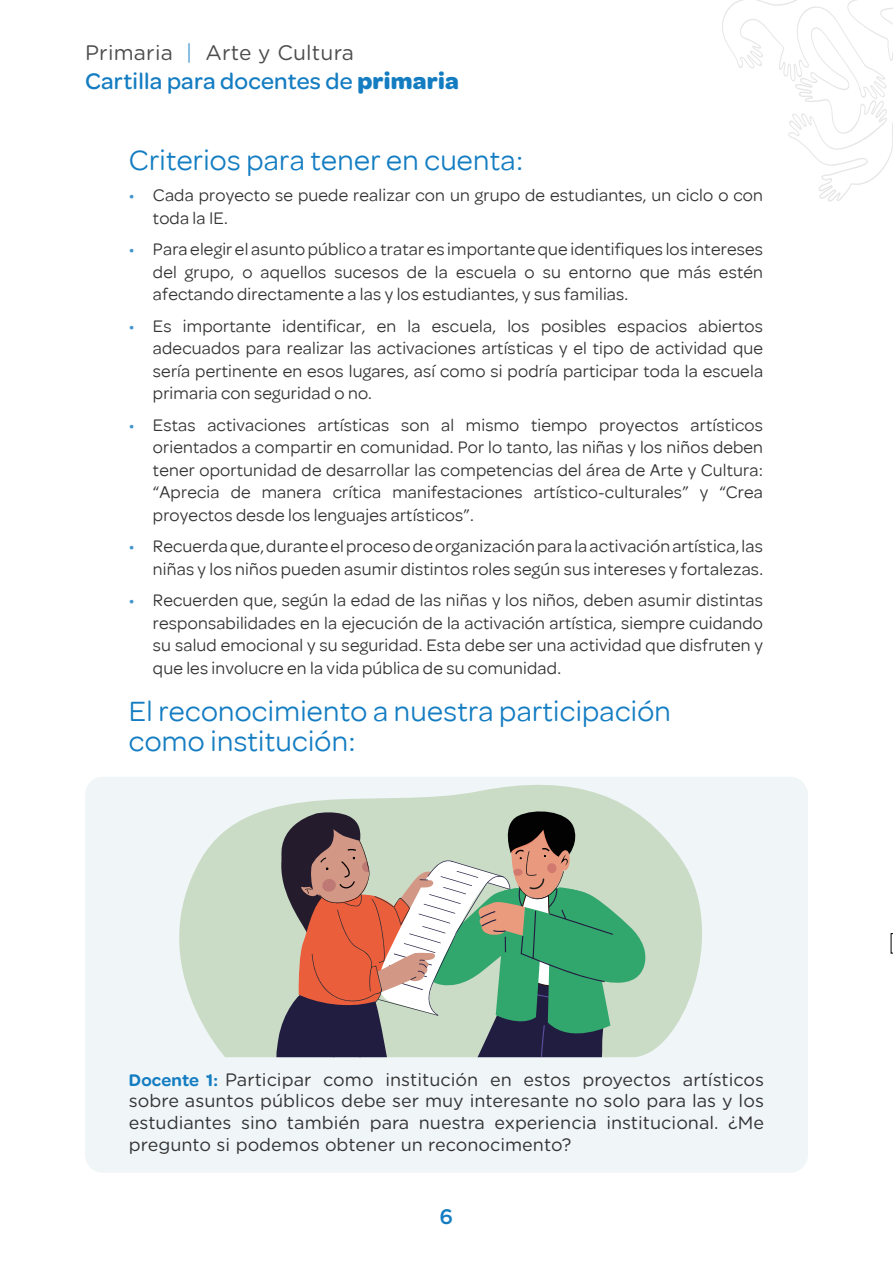
<style>
.page{position:relative;width:893px;height:1263px;background:#fff}
.page>*{position:absolute;margin:0;border:0;box-sizing:border-box;transform-origin:0 0}
.t1{font:30px/30px "Omnes";letter-spacing:.01em;color:#147dc2}
.t2{font:500 24px "Omnes";letter-spacing:.01em;color:#147dc2}
.t3{font:21px "Gotham Rounded";letter-spacing:.01em;color:#4d4d4d}
.t4{font:500 21px "Gotham Rounded";color:#147dc2}
.t5{font:18px/22.5px "Omnes";letter-spacing:.01em;color:#333;text-align:justify}
.t6{font:18px/21.6px "Gotham Rounded";color:#333;text-align:justify}
.t7{font:18px/21.6px "Myriad Pro";color:#000;text-align:center}
.s1{font-family:"Gotham";font-weight:300;color:#147dc2}
.s2{font-weight:700}
.s3{color:#4397ce}
.s4{font-family:"Omnes";font-weight:600;color:#147dc2}
</style>
<div class="page">
<svg style="left:722px;top:0;width:171px;height:202px"></svg>
<div style="left:85px;top:777px;width:723px;height:396px;background:#f0f5f7;border-radius:18px"></div>
<svg style="left:891px;top:933px;width:2px;height:20px"></svg>
<svg style="left:179px;top:785px;width:523px;height:272px;fill:#cadbc6"></svg>
<svg style="left:275px;top:807px;width:371px;height:250px;background:#969d8b"></svg>
<svg style="left:378px;top:999px;width:60px;height:17px"></svg>
<svg style="left:375px;top:992px;width:6px;height:11px"></svg>
<p class="t3" style="left:85px;top:38px;width:271px">Primaria <span class="s1">|</span> Arte y Cultura</p>
<h2 class="t2" style="left:85px;top:65px;width:375px">Cartilla para docentes de <span class="s2">primaria</span></h2>
<p class="t1" style="left:129px;top:145px;width:396px">Criterios para tener en cuenta:</p>
<p class="t5" style="left:153px;top:184px;width:612px;text-indent:-24px"><span class="s3">•</span> Cada proyecto se puede realizar con un grupo de estudiantes, un ciclo o con toda la IE.</p>
<p class="t5" style="left:153px;top:238px;width:612px;text-indent:-24px"><span class="s3">•</span> Para elegir el asunto público a tratar es importante que identifiques los intereses del grupo, o aquellos sucesos de la escuela o su entorno que más estén afectando directamente a las y los estudiantes, y sus familias.</p>
<p class="t5" style="left:153px;top:314px;width:612px;text-indent:-24px"><span class="s3">•</span> Es importante identificar, en la escuela, los posibles espacios abiertos adecuados para realizar las activaciones artísticas y el tipo de actividad que sería pertinente en esos lugares, así como si podría participar toda la escuela primaria con seguridad o no.</p>
<p class="t5" style="left:153px;top:413px;width:612px;text-indent:-24px"><span class="s3">•</span> Estas activaciones artísticas son al mismo tiempo proyectos artísticos orientados a compartir en comunidad. Por lo tanto, las niñas y los niños deben tener oportunidad de desarrollar las competencias del área de Arte y Cultura: “Aprecia de manera crítica manifestaciones artístico-culturales” y “Crea proyectos desde los lenguajes artísticos”.</p>
<p class="t5" style="left:129px;top:535px;width:636px;text-align:right"><span class="s3">•</span> Recuerda que, durante el proceso de organización para la activación artística, las niñas y los niños pueden asumir distintos roles según sus intereses y fortalezas.</p>
<p class="t5" style="left:153px;top:589px;width:612px;text-indent:-24px"><span class="s3">•</span> Recuerden que, según la edad de las niñas y los niños, deben asumir distintas responsabilidades en la ejecución de la activación artística, siempre cuidando su salud emocional y su seguridad. Esta debe ser una actividad que disfruten y que les involucre en la vida pública de su comunidad.</p>
<p class="t1" style="left:129px;top:696px;width:544px">El reconocimiento a nuestra participación como institución:</p>
<p class="t7" style="left:271px;top:245px;width:319px">Ilustración: Un docente realizando una explicación a otros docentes con un cartel.</p>
<p class="t6" style="left:129px;top:1068px;width:637px"><span class="s4">Docente 1:</span> Participar como institución en estos proyectos artísticos sobre asuntos públicos debe ser muy interesante no solo para las y los estudiantes sino también para nuestra experiencia institucional. ¿Me pregunto si podemos obtener un reconocimento?</p>
<p class="t4" style="left:440px;top:1202px;width:15px">6</p>
</div>
